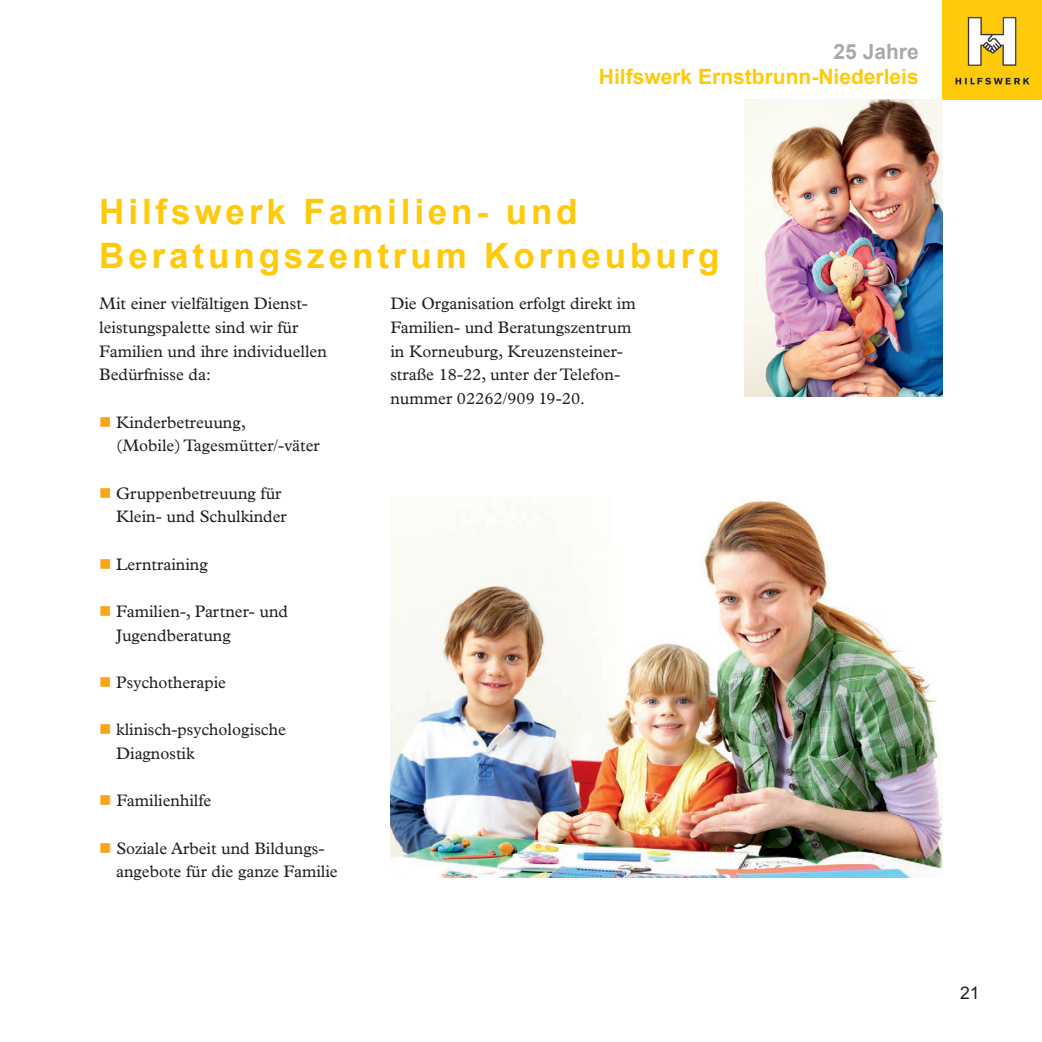
<style>
.page{position:relative;width:1042px;height:1042px;background:#fff}
.page>*{position:absolute;margin:0;border:0;box-sizing:border-box;transform-origin:0 0}
.t1{font:700 35px/43.8px "Arial";letter-spacing:.11em;color:#feca0a}
.t2{font:700 21px "Arial";color:#feca0a}
.t3{font:700 21px "Arial";color:#a8a9ad}
.t4{font:17.5px "M Arial";color:#231f20}
.t5{font:16.62px/23.6px "Plantin";color:#231f20}
.s1{color:#f9a51b}
</style>
<div class="page">
<img style="left:943px;top:0;width:99px;height:99px">
<img style="left:390px;top:500px;width:553px;height:377px">
<img style="left:744px;top:99px;width:199px;height:298px">
<p class="t3" style="left:833px;top:38px;width:87px">25 Jahre</p>
<p class="t2" style="left:599px;top:63px;width:321px">Hilfswerk Ernstbrunn-Niederleis</p>
<h1 class="t1" style="left:99px;top:191px;width:622px">Hilfswerk Familien- und<br>Beratungszentrum Korneuburg</h1>
<p class="t5" style="left:99px;top:292px;width:229px">Mit einer vielfältigen Dienst - leistungspalette sind wir für<br>Familien und ihre individuellen<br>Bedürfnisse da:</p>
<p class="t5" style="left:116px;top:410px;width:205px;text-indent:-17px"><span class="s1">■</span> Kinderbetreuung,<br>(Mobile) Tagesmütter/-väter</p>
<p class="t5" style="left:116px;top:481px;width:172px;text-indent:-17px"><span class="s1">■</span> Gruppenbetreuung für<br>Klein- und Schulkinder</p>
<p class="t5" style="left:99px;top:552px;width:110px"><span class="s1">■</span> Lerntraining</p>
<p class="t5" style="left:116px;top:599px;width:174px;text-indent:-17px"><span class="s1">■</span> Familien-, Partner- und<br>Jugendberatung</p>
<p class="t5" style="left:99px;top:670px;width:128px"><span class="s1">■</span> Psychotherapie</p>
<p class="t5" style="left:116px;top:717px;width:171px;text-indent:-17px"><span class="s1">■</span> klinisch-psychologische<br>Diagnostik</p>
<p class="t5" style="left:99px;top:788px;width:114px"><span class="s1">■</span> Familienhilfe</p>
<p class="t5" style="left:116px;top:836px;width:223px;text-indent:-17px"><span class="s1">■</span> Soziale Arbeit und Bildungs - angebote für die ganze Familie</p>
<p class="t5" style="left:390px;top:292px;width:247px">Die Organisation erfolgt direkt im<br>Familien- und Beratungszentrum in Korneuburg, Kreuzensteiner&shy;straße 18-22, unter der Telefon&shy;nummer 02262/909 19-20.</p>
<p class="t4" style="left:960px;top:982px;width:21px">21</p>
</div>
